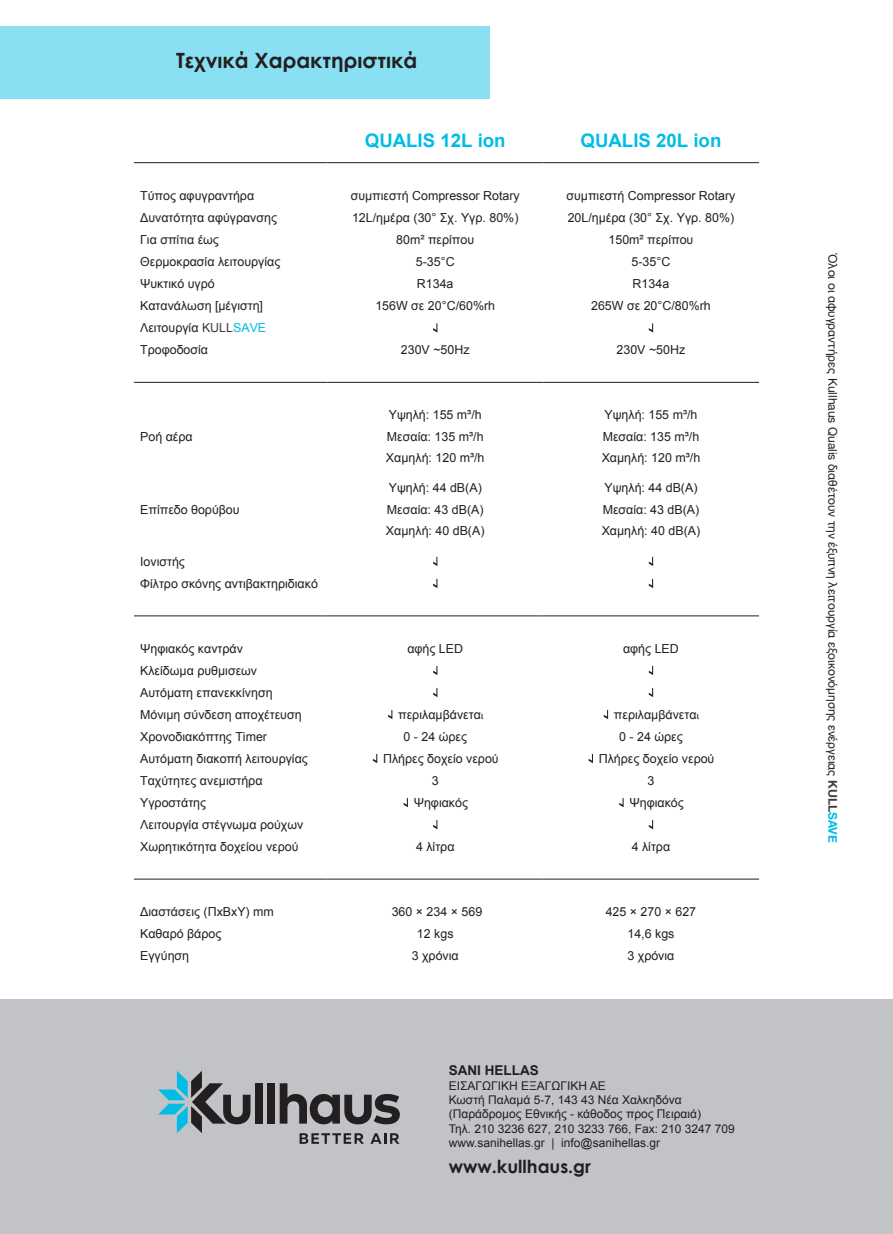
<style>
.page{position:relative;width:893px;height:1234px;background:#fff}
.page>*{position:absolute;margin:0;border:0;box-sizing:border-box;transform-origin:0 0}
.t1{font:700 21px "Century Gothic";color:#231f20}
.t2{font:700 18.6px "Arial";color:#02bce5}
.t3{font:700 18px "Century Gothic";color:#231f20}
.t4{font:700 13.5px "Arial";color:#231f20}
.t5{font:12.45px/22px "Arial";color:#231f20}
.t6{font:12px/14.4px "Arial";color:#231f20}
.t7{font:12px "Helvetica Neue";color:#231f20}
.s1{color:#3e3e3f}
.s2{color:#02bce5}
.s3{font-weight:700;color:#3b3f41}
.s4{font-weight:700;color:#02bce5}
</style>
<div class="page">
<div style="left:0;top:998px;width:893px;height:235px;background:#c1c3c6"></div>
<div style="left:0;top:26px;width:490px;height:72px;background:#8ae0f3"></div>
<div style="left:255px;top:1082px;width:8px;height:41px;background:#231f20"></div>
<div style="left:267px;top:1082px;width:8px;height:41px;background:#231f20"></div>
<svg style="left:280px;top:1083px;width:120px;height:41px"></svg>
<svg style="left:300px;top:1133px;width:64px;height:10px"></svg>
<svg style="left:371px;top:1133px;width:28px;height:10px"></svg>
<svg style="left:158px;top:1071px;width:92px;height:61px"></svg>
<hr style="left:134px;top:382px;width:194px;height:1px;background:#231f20">
<hr style="left:328px;top:382px;width:215px;height:1px;background:#231f20">
<hr style="left:543px;top:382px;width:216px;height:1px;background:#231f20">
<hr style="left:134px;top:162px;width:194px;height:1px;background:#231f20">
<hr style="left:328px;top:162px;width:215px;height:1px;background:#231f20">
<hr style="left:543px;top:162px;width:216px;height:1px;background:#231f20">
<hr style="left:134px;top:615px;width:194px;height:1px;background:#231f20">
<hr style="left:328px;top:615px;width:215px;height:1px;background:#231f20">
<hr style="left:543px;top:615px;width:216px;height:1px;background:#231f20">
<hr style="left:134px;top:878px;width:194px;height:1px;background:#231f20">
<hr style="left:328px;top:878px;width:215px;height:1px;background:#231f20">
<hr style="left:543px;top:878px;width:216px;height:1px;background:#231f20">
<svg style="left:433px;top:323px;width:4px;height:9px"></svg>
<svg style="left:649px;top:323px;width:4px;height:9px"></svg>
<svg style="left:433px;top:556px;width:4px;height:10px"></svg>
<svg style="left:649px;top:556px;width:4px;height:10px"></svg>
<svg style="left:433px;top:578px;width:4px;height:10px"></svg>
<svg style="left:649px;top:578px;width:4px;height:10px"></svg>
<svg style="left:433px;top:665px;width:4px;height:10px"></svg>
<svg style="left:649px;top:665px;width:4px;height:10px"></svg>
<svg style="left:433px;top:688px;width:4px;height:9px"></svg>
<svg style="left:649px;top:687px;width:4px;height:10px"></svg>
<svg style="left:388px;top:710px;width:4px;height:9px"></svg>
<svg style="left:604px;top:710px;width:4px;height:9px"></svg>
<svg style="left:373px;top:754px;width:4px;height:9px"></svg>
<svg style="left:589px;top:754px;width:4px;height:9px"></svg>
<svg style="left:404px;top:798px;width:4px;height:9px"></svg>
<svg style="left:619px;top:798px;width:5px;height:9px"></svg>
<svg style="left:433px;top:820px;width:4px;height:9px"></svg>
<svg style="left:649px;top:820px;width:4px;height:9px"></svg>
<h1 class="t1" style="left:176px;top:44px;width:243px">Τεχνικά Χαρακτηριστικά</h1>
<h2 class="t2" style="left:365px;top:129px;width:142px">QUALIS 12L ion</h2>
<h2 class="t2" style="left:581px;top:129px;width:142px">QUALIS 20L ion</h2>
<p class="t5" style="left:140px;top:185px;width:116px">Τύπος αφυγραντήρα</p>
<p class="t5" style="left:351px;top:185px;width:171px">συμπιεστή Compressor Rotary</p>
<p class="t5" style="left:566px;top:185px;width:171px">συμπιεστή Compressor Rotary</p>
<p class="t5" style="left:140px;top:207px;width:138px">Δυνατότητα αφύγρανσης</p>
<p class="t5" style="left:352px;top:207px;width:168px">12L/ηµέρα (30° Σχ. Υγρ. 80%)</p>
<p class="t5" style="left:568px;top:207px;width:168px">20L/ημέρα (30° Σχ. Υγρ. 80%)</p>
<p class="t5" style="left:140px;top:229px;width:80px">Για σπίτια έως</p>
<p class="t5" style="left:396px;top:229px;width:79px">80m² περίπου</p>
<p class="t5" style="left:608px;top:229px;width:86px">150m² περίπου</p>
<p class="t5" style="left:140px;top:251px;width:142px">Θερμοκρασία λειτουργίας</p>
<p class="t5" style="left:416px;top:251px;width:40px">5-35°C</p>
<p class="t5" style="left:631px;top:251px;width:40px">5-35°C</p>
<p class="t5" style="left:140px;top:273px;width:76px">Ψυκτικό υγρό</p>
<p class="t5" style="left:417px;top:273px;width:38px">R134a</p>
<p class="t5" style="left:633px;top:273px;width:38px">R134a</p>
<p class="t5" style="left:140px;top:295px;width:124px">Κατανάλωση [μέγιστη]</p>
<p class="t5" style="left:375px;top:295px;width:121px">156W σε 20°C/60%rh</p>
<p class="t5" style="left:591px;top:295px;width:121px">265W σε 20°C/80%rh</p>
<p class="t5" style="left:140px;top:317px;width:128px">Λειτουργία <span class="s1">KULL</span><span class="s2">SAVE<br></span>Τροφοδοσία</p>
<p class="t5" style="left:401px;top:339px;width:70px">230V ~50Hz</p>
<p class="t5" style="left:617px;top:339px;width:70px">230V ~50Hz</p>
<p class="t5" style="left:140px;top:425px;width:54px">Ροή αέρα</p>
<p class="t5" style="left:140px;top:498px;width:101px">Επίπεδο θορύβου</p>
<p class="t5" style="left:140px;top:550px;width:179px">Ιονιστής<br>Φίλτρο σκόνης αντιβακτηριδιακό</p>
<p class="t5" style="left:389px;top:404px;width:95px">Υψηλή: 155 m³/h</p>
<p class="t5" style="left:604px;top:404px;width:95px">Υψηλή: 155 m³/h</p>
<p class="t5" style="left:387px;top:425px;width:98px">Mεσαία: 135 m³/h</p>
<p class="t5" style="left:603px;top:425px;width:98px">Mεσαία: 135 m³/h</p>
<p class="t5" style="left:386px;top:446px;width:100px">Χαμηλή: 120 m³/h</p>
<p class="t5" style="left:602px;top:446px;width:100px">Χαμηλή: 120 m³/h</p>
<p class="t5" style="left:389px;top:477px;width:95px">Υψηλή: 44 dB(A)</p>
<p class="t5" style="left:604px;top:477px;width:95px">Υψηλή: 44 dB(A)</p>
<p class="t5" style="left:387px;top:498px;width:98px">Μεσαία: 43 dB(A)</p>
<p class="t5" style="left:603px;top:498px;width:98px">Μεσαία: 43 dB(A)</p>
<p class="t5" style="left:386px;top:520px;width:100px">Χαμηλή: 40 dB(A)</p>
<p class="t5" style="left:602px;top:520px;width:100px">Χαμηλή: 40 dB(A)</p>
<p class="t5" style="left:140px;top:637px;width:104px">Ψηφιακός καντράν</p>
<p class="t5" style="left:407px;top:637px;width:57px">αφής LED</p>
<p class="t5" style="left:623px;top:637px;width:57px">αφής LED</p>
<p class="t5" style="left:140px;top:659px;width:163px">Κλείδωμα ρυθμισεων<br>Αυτόματη επανεκκίνηση<br>Μόνιμη σύνδεση αποχέτευση</p>
<p class="t5" style="left:398px;top:703px;width:84px">περιλαμβάνετα</p>
<p class="t5" style="left:614px;top:703px;width:84px">περιλαμβάνετα</p>
<p class="t5" style="left:140px;top:725px;width:128px">Χρονοδιακόπτης Timer</p>
<p class="t5" style="left:403px;top:725px;width:65px">0 - 24 ώρες</p>
<p class="t5" style="left:619px;top:725px;width:65px">0 - 24 ώρες</p>
<p class="t5" style="left:140px;top:747px;width:169px">Αυτόματη διακοπή λειτουργίας</p>
<p class="t5" style="left:383px;top:747px;width:117px">Πλήρες δοχείο νερού</p>
<p class="t5" style="left:599px;top:747px;width:117px">Πλήρες δοχείο νερού</p>
<p class="t5" style="left:140px;top:769px;width:124px">Ταχύτητες ανεμιστήρα</p>
<p class="t5" style="left:432px;top:769px;width:8px">3</p>
<p class="t5" style="left:647px;top:769px;width:8px">3</p>
<p class="t5" style="left:140px;top:791px;width:68px">Υγροστάτης</p>
<p class="t5" style="left:414px;top:791px;width:56px">Ψηφιακός</p>
<p class="t5" style="left:629px;top:791px;width:56px">Ψηφιακός</p>
<p class="t5" style="left:140px;top:813px;width:165px">Λειτουργία στέγνωμα ρούχων<br>Χωρητικότητα δοχείου νερού</p>
<p class="t5" style="left:416px;top:835px;width:40px">4 λίτρα</p>
<p class="t5" style="left:632px;top:835px;width:40px">4 λίτρα</p>
<p class="t5" style="left:140px;top:900px;width:135px">Διαστάσεις (ΠxΒxΥ) mm</p>
<p class="t5" style="left:392px;top:900px;width:92px">360 × 234 × 569</p>
<p class="t5" style="left:606px;top:900px;width:92px">425 × 270 × 627</p>
<p class="t5" style="left:140px;top:922px;width:83px">Καθαρό βάρος</p>
<p class="t5" style="left:417px;top:922px;width:38px">12 kgs</p>
<p class="t5" style="left:627px;top:922px;width:48px">14,6 kgs</p>
<p class="t5" style="left:140px;top:944px;width:50px">Εγγύηση</p>
<p class="t5" style="left:412px;top:944px;width:49px">3 χρόνια</p>
<p class="t5" style="left:627px;top:944px;width:49px">3 χρόνια</p>
<p class="t4" style="left:449px;top:1061px;width:92px">SANI HELLAS</p>
<p class="t6" style="left:449px;top:1078px;width:287px">ΕΙΣΑΓΩΓΙΚΗ ΕΞΑΓΩΓΙΚΗ ΑΕ<br>Κωστή Παλαμά 5-7, 143 43 Νέα Χαλκηδόνα (Παράδρομος Εθνικής - κάθοδος προς Πειραιά)<br>Τηλ. 210 3236 627, 210 3233 766, Fax: 210 3247 709 www.sanihellas.gr | info@sanihellas.gr</p>
<h3 class="t3" style="left:449px;top:1152px;width:144px">www.kullhaus.gr</h3>
<p class="t7" style="left:841px;top:253px;width:591px;rotate:90deg">Όλοι οι αφυγραντήρες Kullhaus Qualis διαθέτουν την έξυπνη λειτουργία εξοικονόμησης ενέργειας <span class="s3">KULL</span><span class="s4">SAVE</span></p>
</div>
